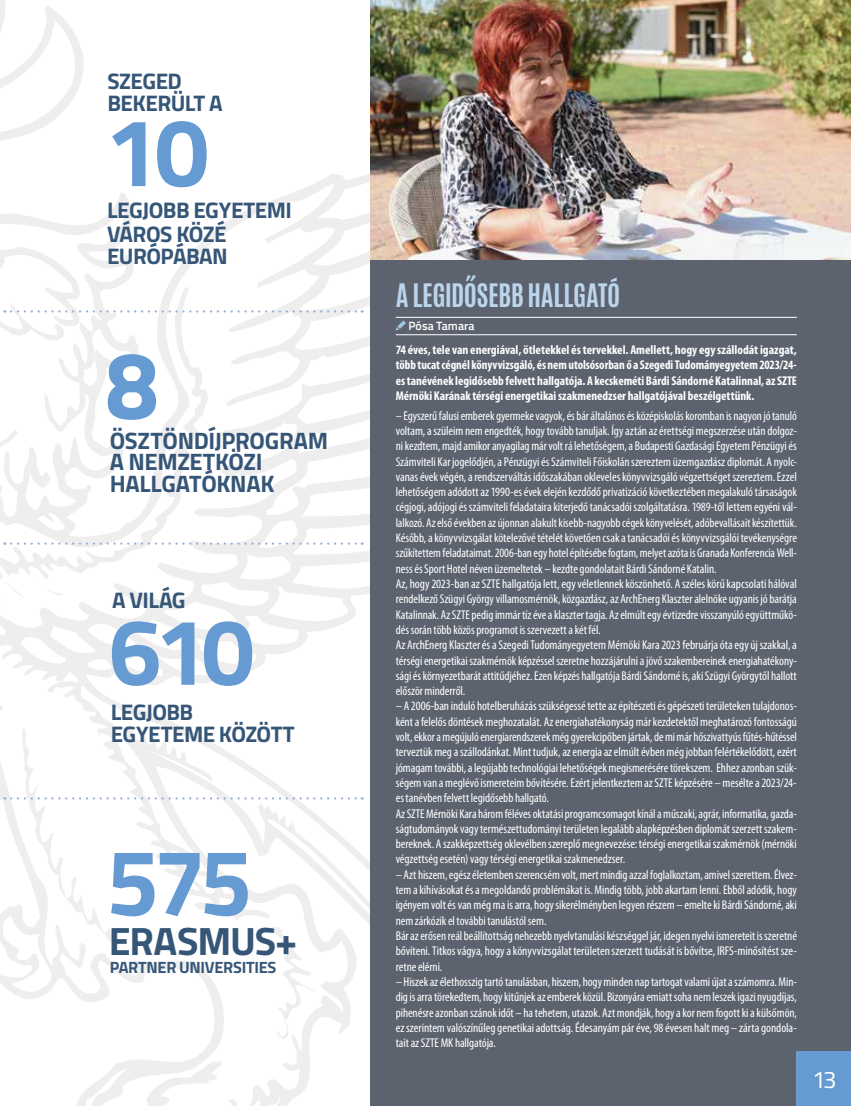
<style>
.page{position:relative;width:851px;height:1106px;background:#fff}
.page>*{position:absolute;margin:0;border:0;box-sizing:border-box;transform-origin:0 0}
.t1{font:700 96.75px "Titillium";color:#659ad2}
.t2{font:700 96px "Titillium";color:#659ad2}
.t3{font:700 94.35px "Titillium";letter-spacing:-.065em;color:#659ad2}
.t4{font:700 39.6px "Titillium";letter-spacing:-.03em;color:#365678}
.t5{font:700 27px "Antonio";letter-spacing:-.02em;color:#bbd5ec}
.t6{font:24px "Titillium";color:#fff}
.t7{font:700 23.7px/21.8px "Titillium";letter-spacing:-.015em;color:#365678}
.t8{font:700 22.5px/21.8px "Titillium";letter-spacing:-.025em;color:#365678}
.t9{font:700 16.35px "Titillium";letter-spacing:-.02em;color:#365678}
.t10{font:condensed 12.75px/15.3px "Myriad Pro";letter-spacing:-.005em;color:#fff}
.t11{font:700 condensed 12.75px/15.3px "Myriad Pro";color:#fff;text-align:justify}
.t12{font:600 12px "Titillium";letter-spacing:.005em;color:#fff}
</style>
<div class="page">
<svg style="left:0;top:0;width:370px;height:1106px"></svg>
<div style="left:370px;top:0;width:480px;height:1106px;background:#5c636f"></div>
<hr style="left:395px;top:317px;width:401px;height:1px;background:#fff">
<hr style="left:395px;top:334px;width:401px;height:1px;background:#fff">
<svg style="left:395px;top:320px;width:11px;height:10px"></svg>
<img style="left:370px;top:0;width:480px;height:259px">
<svg style="left:11px;top:542px;width:351px;height:3px"></svg>
<svg style="left:11px;top:310px;width:351px;height:2px"></svg>
<svg style="left:11px;top:797px;width:351px;height:2px"></svg>
<div style="left:796px;top:1051px;width:54px;height:55px;background:#659ad2"></div>
<hr style="left:796px;top:1051px;width:1px;height:55px;background:#959ba6">
<h3 class="t8" style="left:107px;top:69px;width:117px">SZEGED<br>BEKERÜLT A</h3>
<h1 class="t1" style="left:105px;top:78px;width:105px">10</h1>
<h3 class="t8" style="left:107px;top:197px;width:186px;line-height:24px">LEGJOBB EGYETEMI<br>VÁROS KÖZÉ</h3>
<h3 class="t8" style="left:107px;top:244px;width:122px">EURÓPÁBAN</h3>
<h2 class="t2" style="left:105px;top:312px;width:55px">8</h2>
<h3 class="t7" style="left:110px;top:428px;width:220px">ÖSZTÖNDÍJPROGRAM<br>A NEMZETKÖZI<br>HALLGATÓKNAK</h3>
<h3 class="t8" style="left:112px;top:588px;width:75px">A VILÁG</h3>
<h3 class="t3" style="left:109px;top:579px;width:147px">610</h3>
<h3 class="t8" style="left:111px;top:700px;width:185px">LEGJOBB<br>EGYETEME KÖZÖTT</h3>
<h3 class="t3" style="left:106px;top:810px;width:148px">575</h3>
<h3 class="t4" style="left:109px;top:910px;width:190px">ERASMUS+</h3>
<p class="t9" style="left:110px;top:954px;width:168px">PARTNER UNIVERSITIES</p>
<h3 class="t5" style="left:395px;top:275px;width:226px">A LEGIDŐSEBB HALLGATÓ</h3>
<p class="t12" style="left:408px;top:317px;width:68px">Pósa Tamara</p>
<p class="t11" style="left:395px;top:342px;width:402px">74 éves, tele van energiával, ötletekkel és tervekkel. Amellett, hogy egy szállodát igazgat, több tucat cégnél könyvvizsgáló, és nem utolsósorban ő a Szegedi Tudományegyetem 2023/24- es tanévének legidősebb felvett hallgatója. A kecskeméti Bárdi Sándorné Katalinnal, az SZTE Mérnöki Karának térségi energetikai szakmenedzser hallgatójával beszélgettünk.</p>
<p class="t10" style="left:395px;top:408px;width:403px">– Egyszerű falusi emberek gyermeke vagyok, és bár általános és középiskolás koromban is nagyon jó tanuló voltam, a szüleim nem engedték, hogy tovább tanuljak. Így aztán az érettségi megszerzése után dolgoz&shy;ni kezdtem, majd amikor anyagilag már volt rá lehetőségem, a Budapesti Gazdasági Egyetem Pénzügyi és Számviteli Kar jogelődjén, a Pénzügyi és Számviteli Főiskolán szereztem üzemgazdász diplomát. A nyolc&shy;vanas évek végén, a rendszerváltás időszakában okleveles könyvvizsgáló végzettséget szereztem. Ezzel lehetőségem adódott az 1990-es évek elején kezdődő privatizáció következtében megalakuló társaságok cégjogi, adójogi és számviteli feladataira kiterjedő tanácsadói szolgáltatásra. 1989-től lettem egyéni vál&shy;lalkozó. Az első években az újonnan alakult kisebb-nagyobb cégek könyvelését, adóbevallásait készítettük.<br>Később, a könyvvizsgálat kötelezővé tételét követően csak a tanácsadói és könyvvizsgálói tevékenységre szűkítettem feladataimat. 2006-ban egy hotel építésébe fogtam, melyet azóta is Granada Konferencia Well&shy;ness és Sport Hotel néven üzemeltetek – kezdte gondolatait Bárdi Sándorné Katalin.<br>Az, hogy 2023-ban az SZTE hallgatója lett, egy véletlennek köszönhető. A széles körű kapcsolati hálóval rendelkező Szügyi György villamosmérnök, közgazdász, az ArchEnerg Klaszter alelnöke ugyanis jó barátja Katalinnak. Az SZTE pedig immár tíz éve a klaszter tagja. Az elmúlt egy évtizedre visszanyúló együttműkö&shy;dés során több közös programot is szervezett a két fél.<br>Az ArchEnerg Klaszter és a Szegedi Tudományegyetem Mérnöki Kara 2023 februárja óta egy új szakkal, a térségi energetikai szakmérnök képzéssel szeretne hozzájárulni a jövő szakembereinek energiahatékony&shy;sági és környezetbarát attitűdjéhez. Ezen képzés hallgatója Bárdi Sándorné is, aki Szügyi Györgytől hallott először minderről.</p>
<p class="t10" style="left:395px;top:699px;width:402px">– A 2006-ban induló hotelberuházás szükségessé tette az építészeti és gépészeti területeken tulajdonos&shy;ként a felelős döntések meghozatalát. Az energiahatékonyság már kezdetektől meghatározó fontosságú volt, ekkor a megújuló energiarendszerek még gyerekcipőben jártak, de mi már hőszivattyús fűtés-hűtéssel terveztük meg a szállodánkat. Mint tudjuk, az energia az elmúlt évben még jobban felértékelődött, ezért jómagam további, a legújabb technológiai lehetőségek megismerésére törekszem. Ehhez azonban szük&shy;ségem van a meglévő ismereteim bővítésére. Ezért jelentkeztem az SZTE képzésére – mesélte a 2023/24- es tanévben felvett legidősebb hallgató.<br>Az SZTE Mérnöki Kara három féléves oktatási programcsomagot kínál a műszaki, agrár, informatika, gazda&shy;ságtudományok vagy természettudományi területen legalább alapképzésben diplomát szerzett szakem&shy;bereknek. A szakképzettség oklevélben szereplő megnevezése: térségi energetikai szakmérnök (mérnöki végzettség esetén) vagy térségi energetikai szakmenedzser.</p>
<p class="t10" style="left:395px;top:867px;width:402px">– Azt hiszem, egész életemben szerencsém volt, mert mindig azzal foglalkoztam, amivel szerettem. Élvez&shy;tem a kihívásokat és a megoldandó problémákat is. Mindig több, jobb akartam lenni. Ebből adódik, hogy igényem volt és van még ma is arra, hogy sikerélményben legyen részem – emelte ki Bárdi Sándorné, aki nem zárkózik el további tanulástól sem.<br>Bár az erősen reál beállítottság nehezebb nyelvtanulási készséggel jár, idegen nyelvi ismereteit is szeretné bővíteni. Titkos vágya, hogy a könyvvizsgálat területen szerzett tudását is bővítse, IRFS-minősítést sze&shy;retne elérni.</p>
<p class="t10" style="left:395px;top:974px;width:402px;text-align:justify">– Hiszek az élethosszig tartó tanulásban, hiszem, hogy minden nap tartogat valami újat a számomra. Min&shy;dig is arra törekedtem, hogy kitűnjek az emberek közül. Bizonyára emiatt soha nem leszek igazi nyugdíjas, pihenésre azonban szánok időt – ha tehetem, utazok. Azt mondják, hogy a kor nem fogott ki a külsőmön, ez szerintem valószínűleg genetikai adottság. Édesanyám pár éve, 98 évesen halt meg – zárta gondola&shy;tait az SZTE MK hallgatója.</p>
<h3 class="t6" style="left:811px;top:1061px;width:26px">13</h3>
</div>
